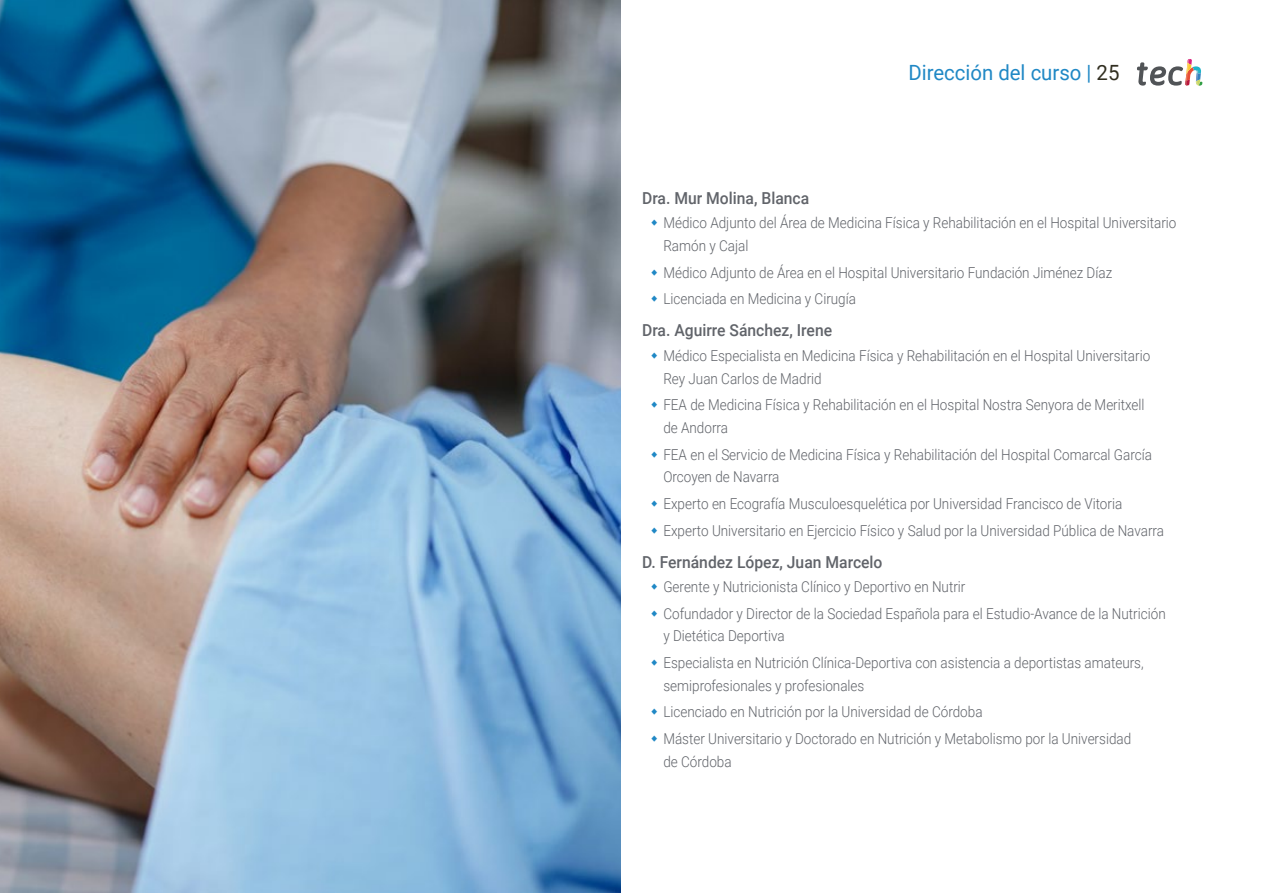
<style>
.page{position:relative;width:1263px;height:893px;background:#fff}
.page>*{position:absolute;margin:0;border:0;box-sizing:border-box;transform-origin:0 0}
.t1{font:21px "Roboto";color:#2088c5}
.t2{font:500 16.5px "Roboto";color:#61646a;scale:.95 1}
.t3{font:300 15px/26.7px "Roboto";color:#61646a;scale:.9 1}
.s1{color:#312e20}
</style>
<div class="page">
<img style="left:0;top:0;width:621px;height:893px">
<svg style="left:1137px;top:59px;width:65px;height:27px"></svg>
<h1 class="t1" style="left:908px;top:57px;width:213px">Dirección del curso | <span class="s1">25</span></h1>
<p class="t2" style="left:642px;top:186px;width:177px">Dra. Mur Molina, Blanca</p>
<p class="t3" style="left:663px;top:211px;width:572px;line-height:22.5px">Médico Adjunto del Área de Medicina Física y Rehabilitación en el Hospital Universitario<br>Ramón y Cajal</p>
<p class="t3" style="left:663px;top:258px;width:500px">Médico Adjunto de Área en el Hospital Universitario Fundación Jiménez Díaz<br>Licenciada en Medicina y Cirugía</p>
<p class="t2" style="left:642px;top:319px;width:202px">Dra. Aguirre Sánchez, Irene</p>
<p class="t3" style="left:663px;top:344px;width:543px;line-height:22.5px">Médico Especialista en Medicina Física y Rehabilitación en el Hospital Universitario<br>Rey Juan Carlos de Madrid</p>
<p class="t3" style="left:663px;top:393px;width:536px;line-height:22.5px">FEA de Medicina Física y Rehabilitación en el Hospital Nostra Senyora de Meritxell de Andorra</p>
<p class="t3" style="left:663px;top:442px;width:544px;line-height:22.5px">FEA en el Servicio de Medicina Física y Rehabilitación del Hospital Comarcal García<br>Orcoyen de Navarra</p>
<p class="t3" style="left:663px;top:489px;width:558px">Experto en Ecografía Musculoesquelética por Universidad Francisco de Vitoria<br>Experto Universitario en Ejercicio Físico y Salud por la Universidad Pública de Navarra</p>
<p class="t2" style="left:642px;top:550px;width:255px">D. Fernández López, Juan Marcelo</p>
<p class="t3" style="left:663px;top:573px;width:560px">Gerente y Nutricionista Clínico y Deportivo en Nutrir<br>Cofundador y Director de la Sociedad Española para el Estudio-Avance de la Nutrición</p>
<p class="t3" style="left:663px;top:622px;width:535px">y Dietética Deportiva<br>Especialista en Nutrición Clínica-Deportiva con asistencia a deportistas amateurs,</p>
<p class="t3" style="left:663px;top:671px;width:521px">semiprofesionales y profesionales<br>Licenciado en Nutrición por la Universidad de Córdoba<br>Máster Universitario y Doctorado en Nutrición y Metabolismo por la Universidad</p>
<p class="t3" style="left:663px;top:747px;width:77px">de Córdoba</p>
</div>
